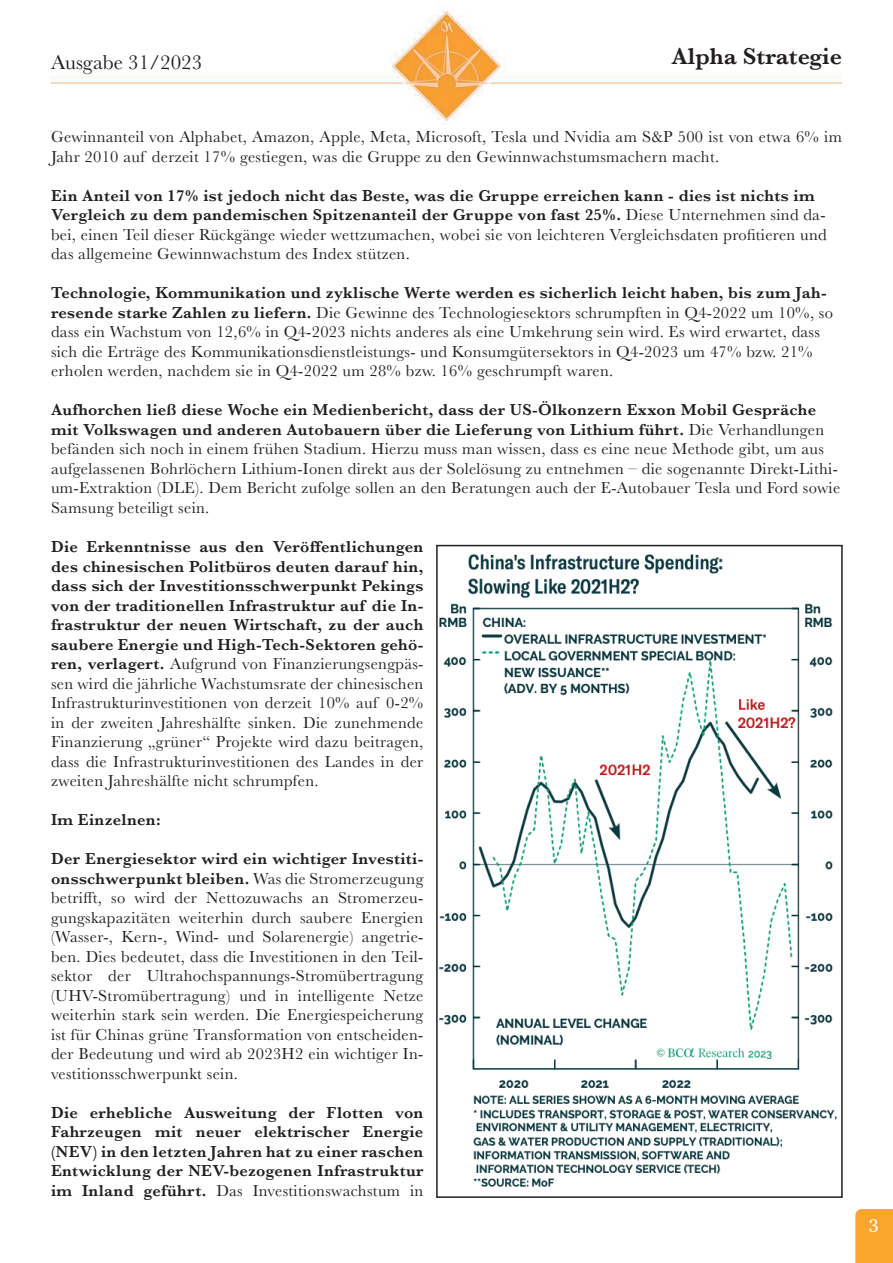
<style>
.page{position:relative;width:893px;height:1263px;background:#fff}
.page>*{position:absolute;margin:0;border:0;box-sizing:border-box;transform-origin:0 0}
.t1{font:600 24px "Baskerville";color:#231f20}
.t2{font:21px "Baskerville";color:#231f20}
.t3{font:18px "Georgia";color:#fff}
.t4{font:16.5px/19.5px "Baskerville";letter-spacing:.02em;color:#231f20}
.t5{font:600 16.5px/19.5px "Baskerville";letter-spacing:.02em;color:#231f20;text-align:justify}
.s1{font-weight:600}
.s2{font-weight:400}
</style>
<div class="page">
<img style="left:51px;top:10px;width:791px;height:113px">
<svg style="left:855px;top:1209px;width:38px;height:54px"></svg>
<div style="left:869px;top:1215px;width:24px;height:30px;background:#faa52c"></div>
<img style="left:439px;top:554px;width:398px;height:633px">
<div style="left:436px;top:545px;width:407px;height:653px;border:2px solid #231f20"></div>
<p class="t2" style="left:51px;top:48px;width:152px">Ausgabe 31/2023</p>
<h1 class="t1" style="left:671px;top:39px;width:172px">Alpha Strategie</h1>
<p class="t4" style="left:51px;top:128px;width:792px">Gewinnanteil von Alphabet, Amazon, Apple, Meta, Microsoft, Tesla und Nvidia am S&amp;P 500 ist von etwa 6% im<br>Jahr 2010 auf derzeit 17% gestiegen, was die Gruppe zu den Gewinnwachstumsmachern macht.</p>
<p class="t4" style="left:51px;top:186px;width:777px"><span class="s1">Ein Anteil von 17% ist jedoch nicht das Beste, was die Gruppe erreichen kann - dies ist nichts im Vergleich zu dem pandemischen Spitzenanteil der Gruppe von fast 25%.</span> Diese Unternehmen sind da&shy;bei, einen Teil dieser Rückgänge wieder wettzumachen, wobei sie von leichteren Vergleichsdaten profitieren und das allgemeine Gewinnwachstum des Index stützen.</p>
<p class="t4" style="left:51px;top:284px;width:783px"><span class="s1">Technologie, Kommunikation und zyklische Werte werden es sicherlich leicht haben, bis zum Jah&shy;resende starke Zahlen zu liefern.</span> Die Gewinne des Technologiesektors schrumpften in Q4-2022 um 10%, so dass ein Wachstum von 12,6% in Q4-2023 nichts anderes als eine Umkehrung sein wird. Es wird erwartet, dass sich die Erträge des Kommunikationsdienstleistungs- und Konsumgütersektors in Q4-2023 um 47% bzw. 21% erholen werden, nachdem sie in Q4-2022 um 28% bzw. 16% geschrumpft waren.</p>
<p class="t4" style="left:51px;top:401px;width:791px"><span class="s1">Aufhorchen ließ diese Woche ein Medienbericht, dass der US-Ölkonzern Exxon Mobil Gespräche mit Volkswagen und anderen Autobauern über die Lieferung von Lithium führt.</span> Die Verhandlungen befänden sich noch in einem frühen Stadium. Hierzu muss man wissen, dass es eine neue Methode gibt, um aus aufgelassenen Bohrlöchern Lithium-Ionen direkt aus der Solelösung zu entnehmen – die sogenannte Direkt-Lithi&shy;um-Extraktion (DLE). Dem Bericht zufolge sollen an den Beratungen auch der E-Autobauer Tesla und Ford sowie Samsung beteiligt sein.</p>
<p class="t4" style="left:51px;top:537px;width:374px;text-align:justify"><span class="s1">Die Erkenntnisse aus den Veröffentlichungen des chinesischen Politbüros deuten darauf hin, dass sich der Investitionsschwerpunkt Pekings von der traditionellen Infrastruktur auf die In&shy;frastruktur der neuen Wirtschaft, zu der auch saubere Energie und High-Tech-Sektoren gehö&shy;ren, verlagert.</span> Aufgrund von Finanzierungsengpäs&shy;sen wird die jährliche Wachstumsrate der chinesischen Infrastrukturinvestitionen von derzeit 10% auf 0-2% in der zweiten Jahreshälfte sinken. Die zunehmende Finanzierung „grüner“ Projekte wird dazu beitragen, dass die Infrastrukturinvestitionen des Landes in der zweiten Jahreshälfte nicht schrumpfen.</p>
<p class="t5" style="left:51px;top:810px;width:111px">Im Einzelnen:</p>
<p class="t4" style="left:51px;top:849px;width:374px;text-align:justify"><span class="s1">Der Energiesektor wird ein wichtiger Investiti&shy;onsschwerpunkt bleiben.</span> Was die Stromerzeugung betrifft, so wird der Nettozuwachs an Stromerzeu&shy;gungskapazitäten weiterhin durch saubere Energien (Wasser-, Kern-, Wind- und Solarenergie) angetrie&shy;ben. Dies bedeutet, dass die Investitionen in den Teil&shy;sektor der Ultrahochspannungs-Stromübertragung (UHV-Stromübertragung) und in intelligente Netze weiterhin stark sein werden. Die Energiespeicherung ist für Chinas grüne Transformation von entscheiden&shy;der Bedeutung und wird ab 2023H2 ein wichtiger In&shy;vestitionsschwerpunkt sein.</p>
<p class="t5" style="left:51px;top:1102px;width:374px">Die erhebliche Ausweitung der Flotten von Fahrzeugen mit neuer elektrischer Energie (NEV) in den letzten Jahren hat zu einer raschen Entwicklung der NEV-bezogenen Infrastruktur im Inland geführt. <span class="s2">Das Investitionswachstum in</span></p>
<p class="t3" style="left:869px;top:1209px;width:11px">3</p>
</div>
